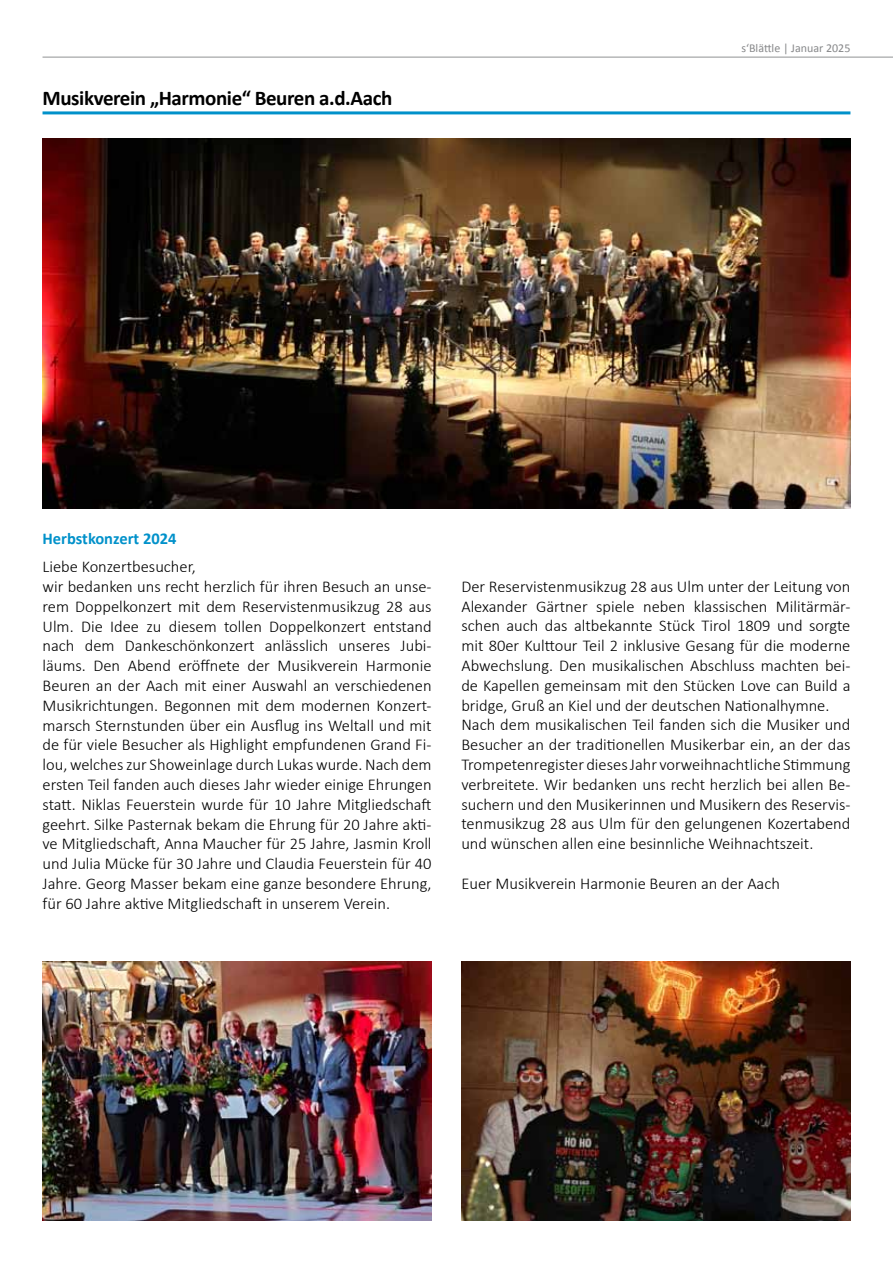
<style>
.page{position:relative;width:893px;height:1263px;background:#fff}
.page>*{position:absolute;margin:0;border:0;box-sizing:border-box;transform-origin:0 0}
.t1{font:700 21px "Calibri";letter-spacing:-.02em;color:#000}
.t2{font:300 16.5px/19.8px "Calibri";color:#000}
.t3{font:700 16.5px "Calibri";color:#0091ca}
.t4{font:12px "Calibri";color:#87888a}
</style>
<div class="page">
<hr style="left:43px;top:57px;width:850px;height:1px;background:#9c9e9f">
<hr style="left:43px;top:111px;width:807px;height:3px;background:#0091ca">
<img style="left:43px;top:138px;width:807px;height:371px">
<img style="left:43px;top:961px;width:389px;height:259px">
<img style="left:461px;top:961px;width:389px;height:259px">
<p class="t1" style="left:43px;top:83px;width:351px">Musikverein „Harmonie“ Beuren a.d.Aach</p>
<p class="t4" style="left:742px;top:39px;width:110px">s‘Blättle | Januar 2025</p>
<p class="t3" style="left:43px;top:527px;width:135px">Herbstkonzert 2024</p>
<p class="t2" style="left:43px;top:557px;width:391px">Liebe Konzertbesucher,<br>wir bedanken uns recht herzlich für ihren Besuch an unse&shy;rem Doppelkonzert mit dem Reservistenmusikzug 28 aus Ulm. Die Idee zu diesem tollen Doppelkonzert entstand nach dem Dankeschönkonzert anlässlich unseres Jubi&shy;läums. Den Abend eröffnete der Musikverein Harmonie Beuren an der Aach mit einer Auswahl an verschiedenen Musikrichtungen. Begonnen mit dem modernen Konzert&shy;marsch Sternstunden über ein Ausflug ins Weltall und mit de für viele Besucher als Highlight empfundenen Grand Fi&shy;lou, welches zur Showeinlage durch Lukas wurde. Nach dem ersten Teil fanden auch dieses Jahr wieder einige Ehrungen statt. Niklas Feuerstein wurde für 10 Jahre Mitgliedschaft geehrt. Silke Pasternak bekam die Ehrung für 20 Jahre akti&shy;ve Mitgliedschaft, Anna Maucher für 25 Jahre, Jasmin Kroll und Julia Mücke für 30 Jahre und Claudia Feuerstein für 40<br>Jahre. Georg Masser bekam eine ganze besondere Ehrung, für 60 Jahre aktive Mitgliedschaft in unserem Verein.</p>
<p class="t2" style="left:461px;top:576px;width:391px">Der Reservistenmusikzug 28 aus Ulm unter der Leitung von Alexander Gärtner spiele neben klassischen Militärmär&shy;schen auch das altbekannte Stück Tirol 1809 und sorgte mit 80er Kulttour Teil 2 inklusive Gesang für die moderne Abwechslung. Den musikalischen Abschluss machten bei&shy;de Kapellen gemeinsam mit den Stücken Love can Build a bridge, Gruß an Kiel und der deutschen Nationalhymne.<br>Nach dem musikalischen Teil fanden sich die Musiker und Besucher an der traditionellen Musikerbar ein, an der das Trompetenregister dieses Jahr vorweihnachtliche Stimmung verbreitete. Wir bedanken uns recht herzlich bei allen Be&shy;suchern und den Musikerinnen und Musikern des Reservis&shy;tenmusikzug 28 aus Ulm für den gelungenen Kozertabend und wünschen allen eine besinnliche Weihnachtszeit.</p>
<p class="t2" style="left:461px;top:873px;width:320px">Euer Musikverein Harmonie Beuren an der Aach</p>
</div>
